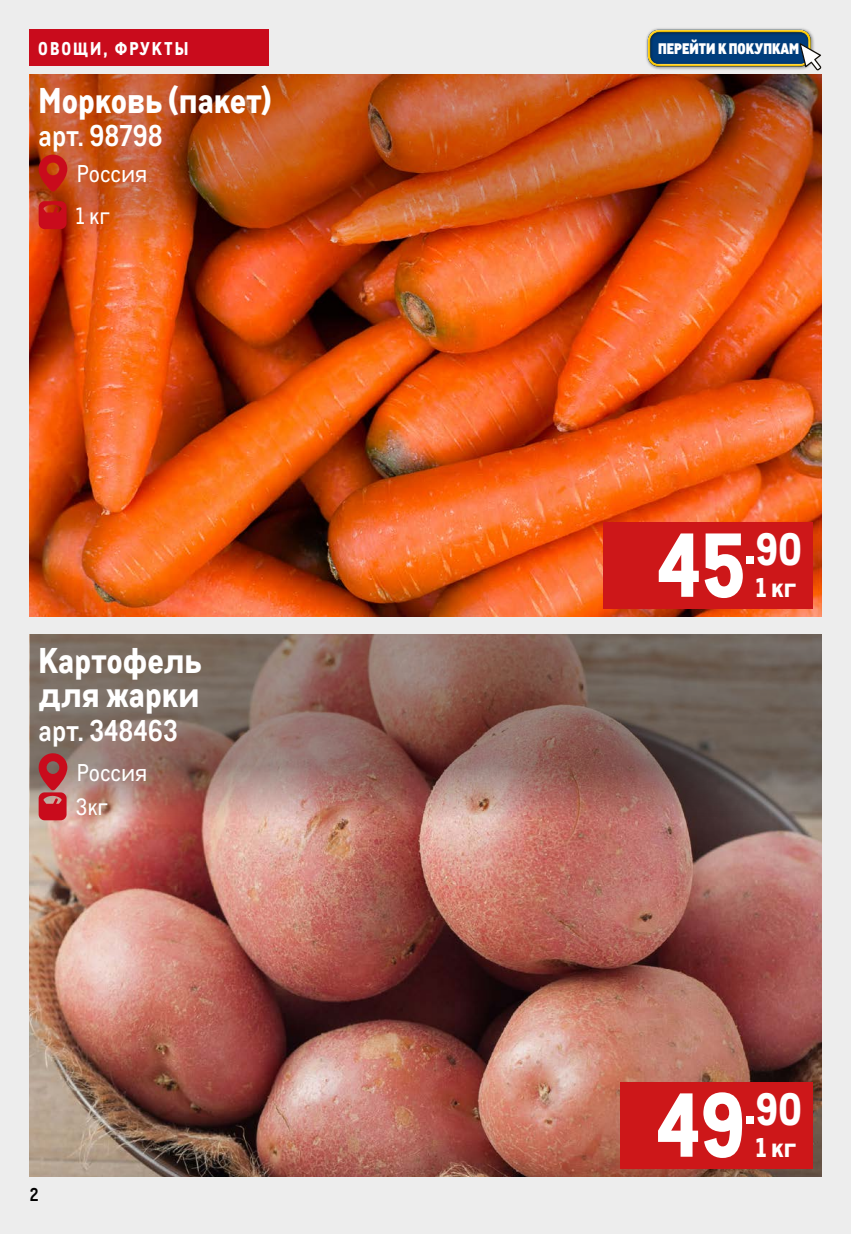
<style>
.page{position:relative;width:851px;height:1234px;background:#fff}
.page>*{position:absolute;margin:0;border:0;box-sizing:border-box;transform-origin:0 0}
.t1{font:800 88.2px "CA Metro";color:#fff}
.t2{font:800 34.8px/34.8px "CA Metro";color:#fff}
.t3{font:700 29.25px "CA Metro";color:#fff}
.t4{font:800 26.4px "CA Metro";color:#fff}
.t5{font:23.7px "CA Metro";color:#fff}
.t6{font:22.95px "CA Metro";color:#fff}
.t7{font:800 18px "CA Metro";letter-spacing:.11em;color:#fff}
.t8{font:700 18px "CA Metro";color:#000}
.t9{font:900 14.85px "CA Metro";color:#fff}
</style>
<div class="page">
<div style="left:0;top:0;width:850px;height:1233px;background:#ededed"></div>
<div style="left:30px;top:30px;width:239px;height:36px;background:#c90b1c"></div>
<img style="left:30px;top:827px;width:791px;height:349px">
<div style="left:645px;top:27px;width:169px;height:43px;background:#000;opacity:.54"></div>
<div style="left:640px;top:22px;width:175px;height:44px;background:#fff;opacity:.75"></div>
<div style="left:643px;top:31px;width:175px;height:36px;background:#000;opacity:.75"></div>
<svg style="left:799px;top:43px;width:22px;height:27px"></svg>
<img style="left:30px;top:255px;width:791px;height:362px">
<img style="left:30px;top:74px;width:791px;height:181px">
<div style="left:603px;top:522px;width:209px;height:86px;background:#cd1719"></div>
<div style="left:619px;top:1081px;width:193px;height:87px;background:#cd1719"></div>
<img style="left:30px;top:634px;width:791px;height:193px">
<svg style="left:38px;top:752px;width:29px;height:68px;background:#b8373e"></svg>
<svg style="left:38px;top:154px;width:29px;height:38px"></svg>
<svg style="left:39px;top:201px;width:28px;height:28px"></svg>
<p class="t7" style="left:38px;top:34px;width:151px">ОВОЩИ, ФРУКТЫ</p>
<p class="t9" style="left:658px;top:36px;width:143px">ПЕРЕЙТИ К ПОКУПКАМ</p>
<p class="t2" style="left:39px;top:80px;width:234px">Морковь (пакет)</p>
<p class="t3" style="left:39px;top:113px;width:126px">арт. 98798</p>
<p class="t5" style="left:77px;top:157px;width:72px">Россия</p>
<p class="t6" style="left:76px;top:200px;width:35px">1 кг</p>
<p class="t2" style="left:39px;top:639px;width:165px">Картофель для жарки</p>
<p class="t3" style="left:39px;top:708px;width:141px">арт. 348463</p>
<p class="t5" style="left:77px;top:755px;width:72px">Россия</p>
<p class="t6" style="left:76px;top:791px;width:34px">3кг</p>
<p class="t8" style="left:30px;top:1180px;width:10px">2</p>
<h1 class="t1" style="left:656px;top:492px;width:147px">45<sup>.</sup><sup>90</sup></h1>
<p class="t4" style="left:755px;top:565px;width:42px">1 кг</p>
<h1 class="t1" style="left:656px;top:1051px;width:148px">49<sup>.</sup><sup>90</sup></h1>
<p class="t4" style="left:755px;top:1125px;width:42px">1 кг</p>
</div>
